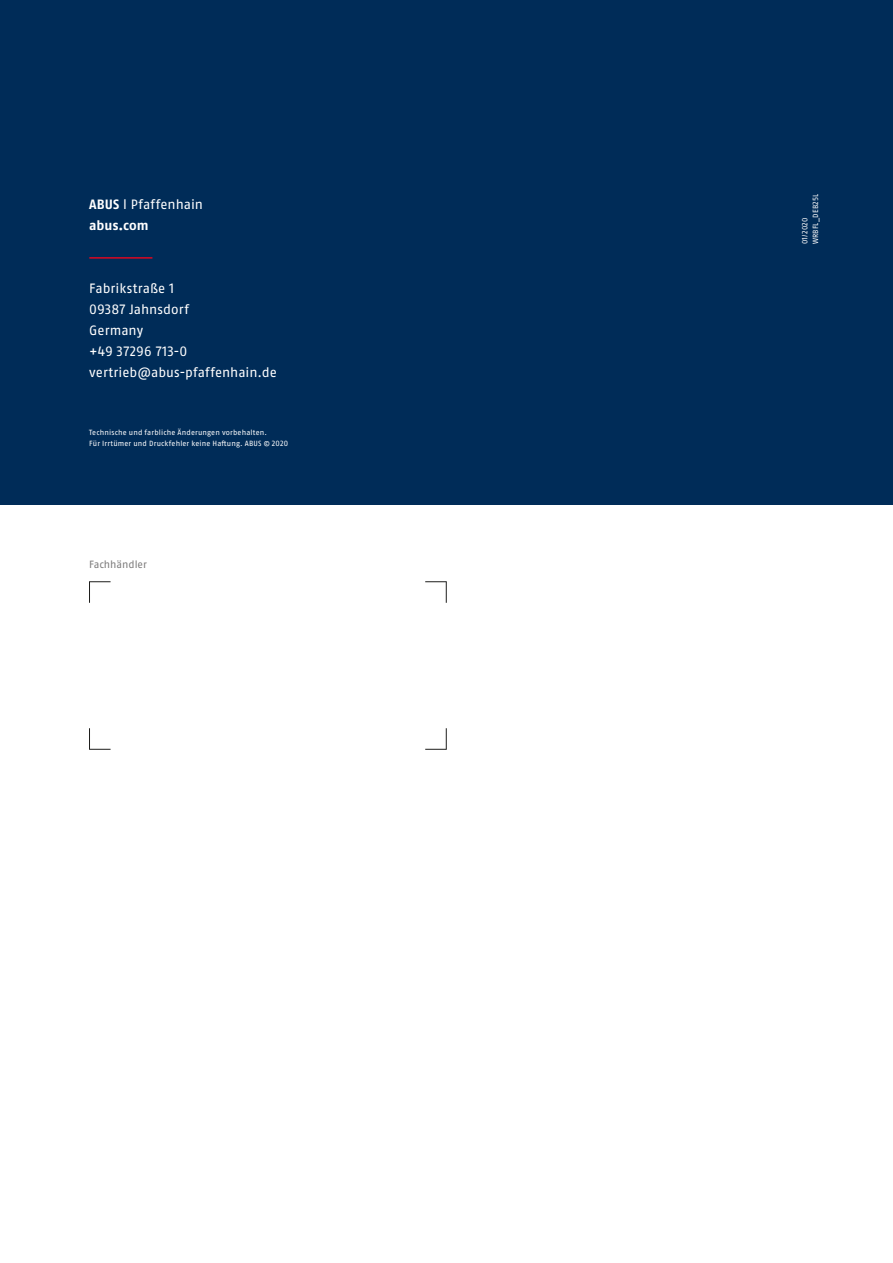
<style>
.page{position:relative;width:893px;height:1263px;background:#fff}
.page>*{position:absolute;margin:0;border:0;box-sizing:border-box;transform-origin:0 0}
.t1{font:13.5px/21px "ABUS Fago Pro";letter-spacing:.005em;color:#fff}
.t2{font:700 13.5px/21px "ABUS Fago Pro";color:#fff}
.t3{font:10.5px "ABUS Fago Pro";color:#7c7b7b}
.t4{font:7.5px/10.5px "ABUS Fago Pro";letter-spacing:.015em;color:#fff}
.s1{font-weight:400}
</style>
<div class="page">
<div style="left:0;top:0;width:893px;height:505px;background:#002c58"></div>
<svg style="left:89px;top:581px;width:22px;height:22px"></svg>
<svg style="left:425px;top:581px;width:22px;height:22px"></svg>
<svg style="left:89px;top:728px;width:22px;height:22px"></svg>
<svg style="left:425px;top:728px;width:22px;height:22px"></svg>
<hr style="left:89px;top:257px;width:63px;height:2px;background:#db0720">
<h1 class="t2" style="left:89px;top:193px;width:115px">ABUS <span class="s1">l Pfaffenhain </span>abus.com</h1>
<h1 class="t1" style="left:89px;top:278px;width:189px">Fabrikstraße 1<br>09387 Jahnsdorf<br>Germany<br>+49 37296 713-0 vertrieb@abus-pfaffenhain.de</h1>
<p class="t4" style="left:89px;top:428px;width:200px">Technische und farbliche Änderungen vorbehalten.<br>Für Irrtümer und Druckfehler keine Haftung. ABUS © 2020</p>
<h2 class="t3" style="left:89px;top:558px;width:59px">Fachhändler</h2>
<p class="t4" style="left:800px;top:244px;width:52px;rotate:-90deg">01/2020<br>WRBFL_DEB25L</p>
</div>
